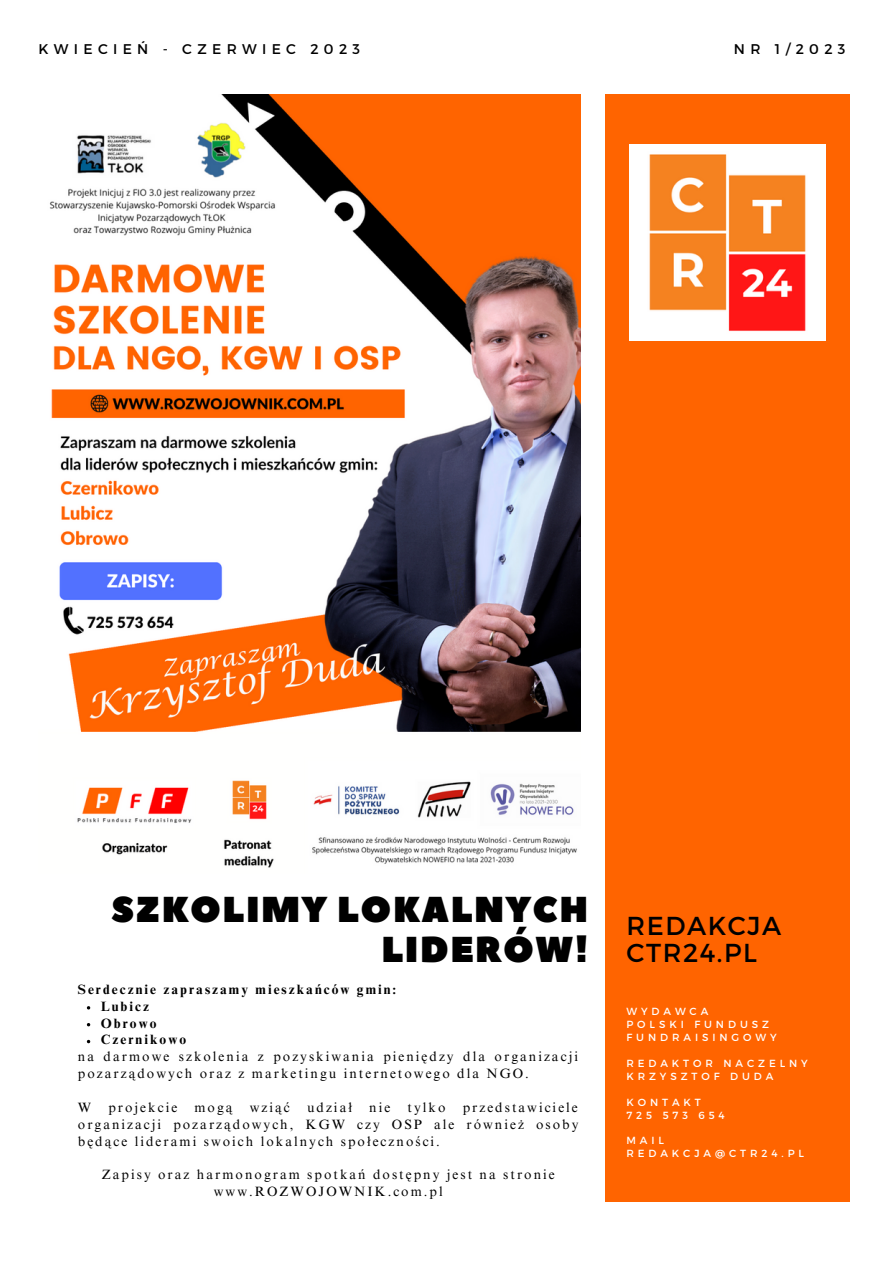
<style>
.page{position:relative;width:893px;height:1264px;background:#fff}
.page>*{position:absolute;margin:0;border:0;box-sizing:border-box;transform-origin:0 0}
.t1{font:36px/40.5px "Peace Sans";letter-spacing:.04em;color:#000;text-align:right}
.t2{font:25.95px/27px "Montserrat";letter-spacing:.06em;color:#000}
.t3{font:14.1px "Montserrat";letter-spacing:.38em;color:#000}
.t4{font:13.5px/16.8px "Times NRMT Pro";letter-spacing:.15em;color:#000}
.t5{font:700 13.5px "Times NRMT Pro";letter-spacing:.15em;color:#000}
.t6{font:10.35px/12.9px "Montserrat";letter-spacing:.38em;color:#fff}
</style>
<div class="page">
<div style="left:605px;top:94px;width:245px;height:1108px;background:#ff6400"></div>
<img style="left:49px;top:94px;width:531px;height:774px">
<img style="left:629px;top:145px;width:196px;height:195px">
<p class="t3" style="left:38px;top:40px;width:323px">KWIECIEŃ - CZERWIEC 2023</p>
<p class="t3" style="left:733px;top:39px;width:113px">NR 1/2023</p>
<p class="t1" style="left:111px;top:890px;width:478px">SZKOLIMY LOKALNYCH<br>LIDERÓW!</p>
<p class="t5" style="left:78px;top:984px;width:320px">Serdecznie zapraszamy mieszkańców gmin:</p>
<p class="t5" style="left:101px;top:1000px;width:50px">Lubicz</p>
<p class="t5" style="left:101px;top:1017px;width:57px">Obrowo</p>
<p class="t5" style="left:101px;top:1034px;width:87px">Czernikowo</p>
<p class="t4" style="left:78px;top:1049px;width:501px">na darmowe szkolenia z pozyskiwania pieniędzy dla organizacji pozarządowych oraz z marketingu internetowego dla NGO.</p>
<p class="t4" style="left:78px;top:1100px;width:15px">W</p>
<p class="t4" style="left:108px;top:1100px;width:70px">projekcie</p>
<p class="t4" style="left:194px;top:1100px;width:40px">mogą</p>
<p class="t4" style="left:250px;top:1100px;width:42px">wziąć</p>
<p class="t4" style="left:307px;top:1100px;width:46px">udział</p>
<p class="t4" style="left:369px;top:1100px;width:23px">nie</p>
<p class="t4" style="left:407px;top:1100px;width:39px">tylko</p>
<p class="t4" style="left:78px;top:1100px;width:502px;text-align:justify;text-indent:385px">przedstawiciele organizacji pozarządowych, KGW czy OSP ale również osoby będące liderami swoich lokalnych społeczności.</p>
<p class="t4" style="left:102px;top:1167px;width:454px;text-align:center">Zapisy oraz harmonogram spotkań dostępny jest na stronie www.ROZWOJOWNIK.com.pl</p>
<p class="t2" style="left:626px;top:910px;width:156px">REDAKCJA<br>CTR24.PL</p>
<p class="t6" style="left:626px;top:1004px;width:83px">WYDAWCA</p>
<p class="t6" style="left:626px;top:1017px;width:152px">POLSKI FUNDUSZ<br>FUNDRAISINGOWY</p>
<p class="t6" style="left:626px;top:1056px;width:183px">REDAKTOR NACZELNY</p>
<p class="t6" style="left:626px;top:1069px;width:148px">KRZYSZTOF DUDA</p>
<p class="t6" style="left:626px;top:1095px;width:76px">KONTAKT</p>
<p class="t6" style="left:626px;top:1107px;width:100px">725 573 654</p>
<p class="t6" style="left:626px;top:1133px;width:179px">MAIL<br>REDAKCJA@CTR24.PL</p>
</div>
